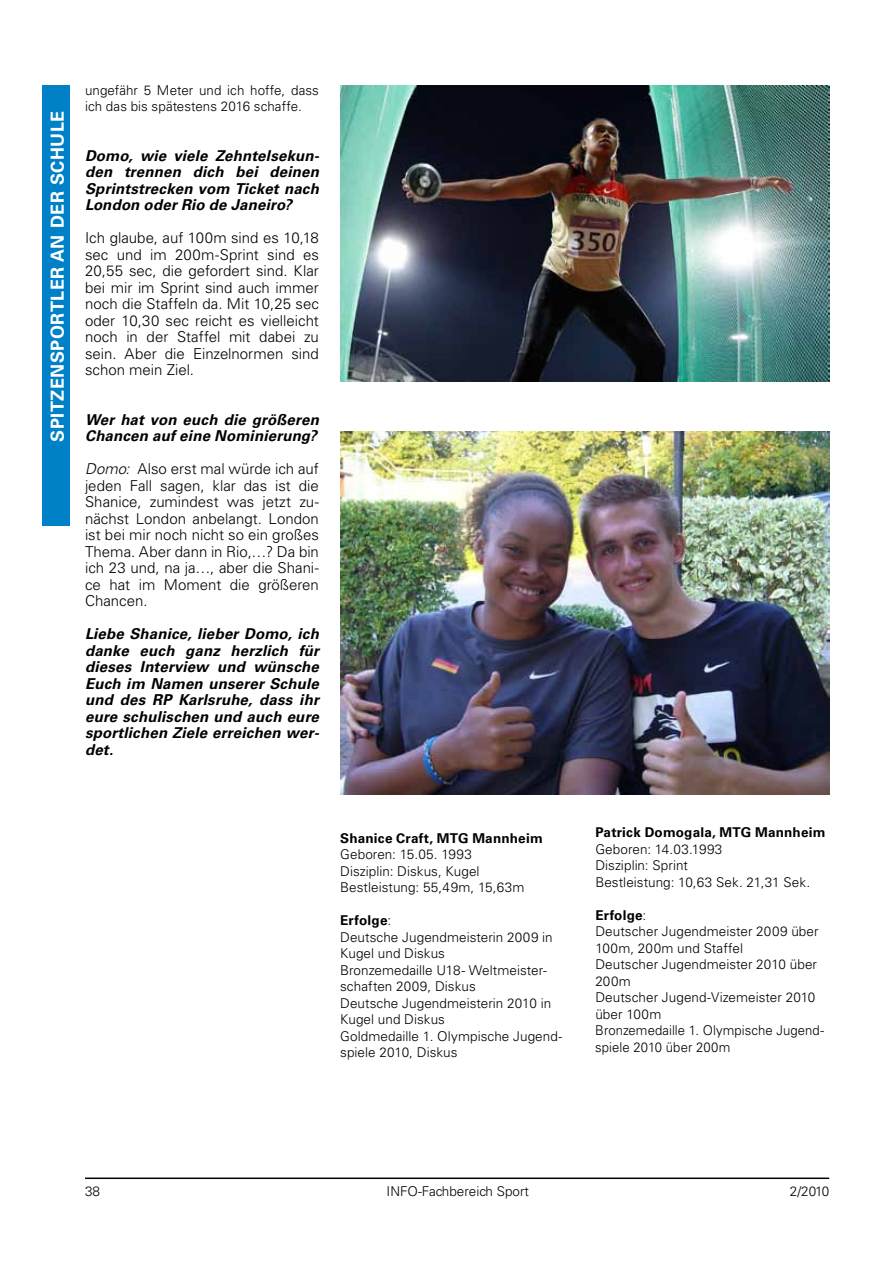
<style>
.page{position:relative;width:893px;height:1263px;background:#fff}
.page>*{position:absolute;margin:0;border:0;box-sizing:border-box;transform-origin:0 0}
.t1{font:700 18px "Univers LT Std";letter-spacing:.03em;color:#fff}
.t2{font:300 15px/16.5px "Univers LT Std";color:#000;text-align:justify}
.t3{font:italic 700 15px/16.5px "Univers LT Std";letter-spacing:.01em;color:#000;text-align:justify}
.t4{font:300 13.5px/16.5px "Univers LT Std";letter-spacing:.005em;color:#000}
.t5{font:700 13.5px "Univers LT Std";letter-spacing:.015em;color:#000}
.s1{font-style:italic}
.s2{font-weight:700}
</style>
<div class="page">
<hr style="left:85px;top:1177px;width:744px;height:2px;background:#000">
<div style="left:42px;top:85px;width:28px;height:440px;background:#0081c7"></div>
<img style="left:340px;top:85px;width:489px;height:297px">
<img style="left:340px;top:432px;width:489px;height:363px">
<h1 class="t1" style="left:47px;top:442px;width:333px;rotate:-90deg">SPITZENSPORTLER AN DER SCHULE</h1>
<p class="t4" style="left:85px;top:82px;width:235px">ungefähr 5 Meter und ich hoffe, dass ich das bis spätestens 2016 schaffe.</p>
<p class="t3" style="left:85px;top:148px;width:236px">Domo, wie viele Zehntelsekun&shy;den trennen dich bei deinen Sprintstrecken vom Ticket nach London oder Rio de Janeiro?</p>
<p class="t2" style="left:85px;top:230px;width:235px">Ich glaube, auf 100m sind es 10,18 sec und im 200m-Sprint sind es 20,55 sec, die gefordert sind. Klar bei mir im Sprint sind auch immer noch die Staffeln da. Mit 10,25 sec oder 10,30 sec reicht es vielleicht noch in der Staffel mit dabei zu sein. Aber die Einzelnormen sind schon mein Ziel.</p>
<p class="t3" style="left:85px;top:412px;width:235px">Wer hat von euch die größeren<br>Chancen auf eine Nominierung?</p>
<p class="t2" style="left:85px;top:461px;width:235px"><span class="s1">Domo:</span> Also erst mal würde ich auf jeden Fall sagen, klar das ist die Shanice, zumindest was jetzt zu&shy;nächst London anbelangt. London ist bei mir noch nicht so ein großes Thema. Aber dann in Rio,…? Da bin ich 23 und, na ja…, aber die Shani&shy;ce hat im Moment die größeren Chancen.</p>
<p class="t3" style="left:85px;top:626px;width:236px">Liebe Shanice, lieber Domo, ich danke euch ganz herzlich für dieses Interview und wünsche Euch im Namen unserer Schule und des RP Karlsruhe, dass ihr eure schulischen und auch eure sportlichen Ziele erreichen wer&shy;det.</p>
<p class="t5" style="left:340px;top:830px;width:204px">Shanice Craft, MTG Mannheim</p>
<p class="t4" style="left:340px;top:846px;width:186px">Geboren: 15.05. 1993<br>Disziplin: Diskus, Kugel<br>Bestleistung: 55,49m, 15,63m</p>
<p class="t4" style="left:340px;top:912px;width:224px"><span class="s2">Erfolge</span>:<br>Deutsche Jugendmeisterin 2009 in<br>Kugel und Diskus<br>Bronzemedaille U18- Weltmeister&shy;schaften 2009, Diskus<br>Deutsche Jugendmeisterin 2010 in<br>Kugel und Diskus<br>Goldmedaille 1. Olympische Jugend&shy;spiele 2010, Diskus</p>
<p class="t5" style="left:595px;top:825px;width:232px">Patrick Domogala, MTG Mannheim</p>
<p class="t4" style="left:595px;top:841px;width:216px">Geboren: 14.03.1993<br>Disziplin: Sprint<br>Bestleistung: 10,63 Sek. 21,31 Sek.</p>
<p class="t4" style="left:595px;top:907px;width:230px"><span class="s2">Erfolge</span>:<br>Deutscher Jugendmeister 2009 über<br>100m, 200m und Staffel<br>Deutscher Jugendmeister 2010 über<br>200m<br>Deutscher Jugend-Vizemeister 2010 über 100m<br>Bronzemedaille 1. Olympische Jugend&shy;spiele 2010 über 200m</p>
<p class="t4" style="left:85px;top:1183px;width:17px">38</p>
<p class="t4" style="left:387px;top:1183px;width:144px">INFO-Fachbereich Sport</p>
<p class="t4" style="left:790px;top:1183px;width:41px">2/2010</p>
</div>
